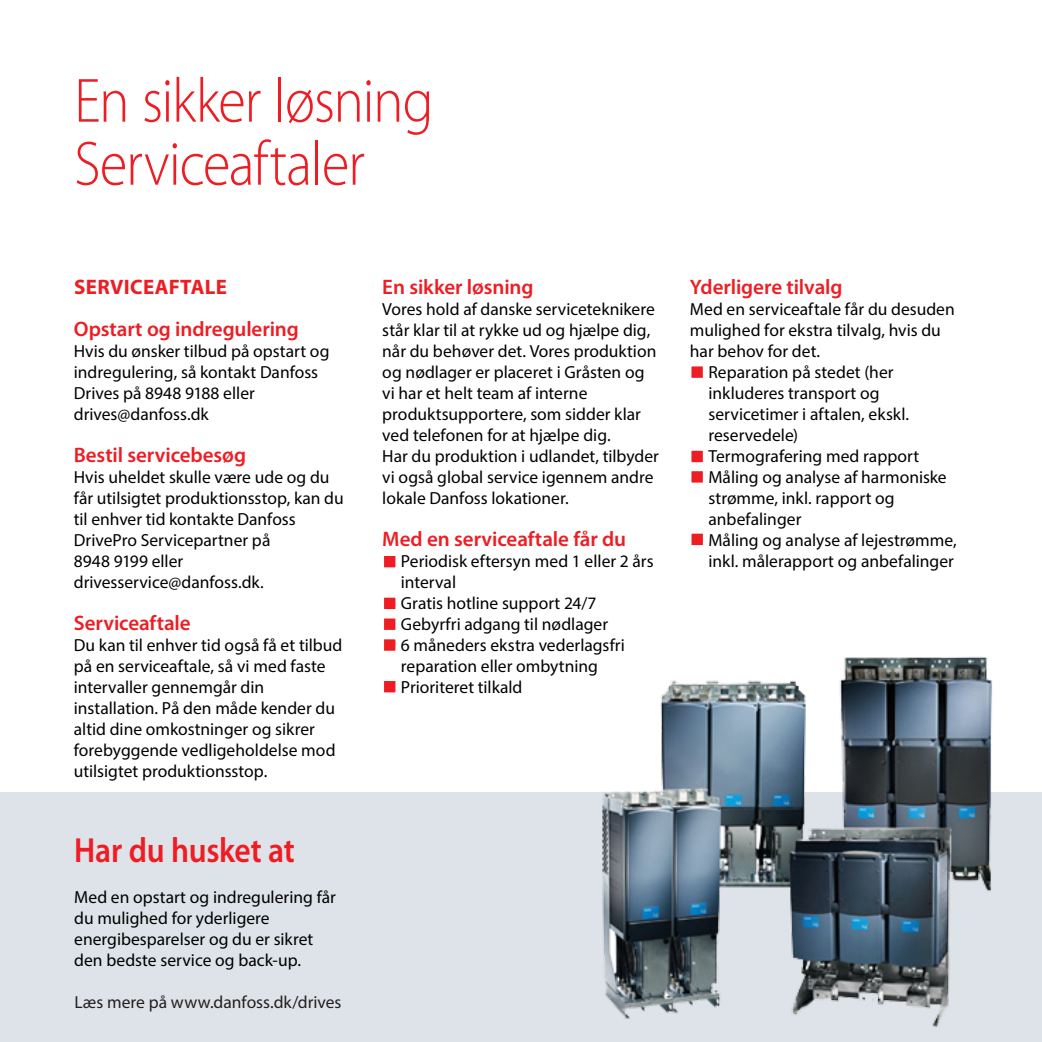
<style>
.page{position:relative;width:1042px;height:1042px;background:#fff}
.page>*{position:absolute;margin:0;border:0;box-sizing:border-box;transform-origin:0 0}
.Headline_1{font:300 63px "Myriad Pro";letter-spacing:-.025em;color:#ee1d23;scale:.9 1}
.Headline_2{font:300 63px "Myriad Pro";letter-spacing:-.02em;color:#ee1d23;scale:.9 1}
.Headline_2-2{font:600 35px "Myriad Pro";letter-spacing:-.01em;color:#ee1d23;scale:.9 1}
.Headline_2-3{font:600 21px "Myriad Pro";letter-spacing:-.005em;color:#ee1d23}
.Headline_1-2{font:600 21px "Myriad Pro";letter-spacing:-.005em;color:#ee1d23}
.Headline_1-3{font:700 21px "Myriad Pro";letter-spacing:.015em;color:#ee1d23}
.Headline_1-4{font:17.5px/21px "Myriad Pro";color:#000}
.Headline_2-4{font:17.5px "Myriad Pro";color:#000}
.Headline_1-5{font:17.5px "Myriad Pro";color:#231f20}
</style>
<div class="page">
<div style="left:0;top:792px;width:1042px;height:250px;background:#dde3e8"></div>
<img style="left:602px;top:656px;width:391px;height:371px">
<div style="left:382px;top:554px;width:15px;height:15px;background:#ee1d23;border:2px solid #fff"></div>
<div style="left:382px;top:596px;width:15px;height:15px;background:#ee1d23;border:2px solid #fff"></div>
<div style="left:382px;top:617px;width:15px;height:14px;background:#ee1d23;border:2px solid #fff"></div>
<div style="left:382px;top:637px;width:15px;height:15px;background:#ee1d23;border:2px solid #fff"></div>
<div style="left:382px;top:679px;width:15px;height:15px;background:#ee1d23;border:2px solid #fff"></div>
<div style="left:690px;top:365px;width:14px;height:14px;background:#ee1d23;border:2px solid #fff"></div>
<div style="left:690px;top:449px;width:14px;height:15px;background:#ee1d23;border:2px solid #fff"></div>
<div style="left:690px;top:469px;width:14px;height:15px;background:#ee1d23;border:2px solid #fff"></div>
<div style="left:690px;top:532px;width:14px;height:15px;background:#ee1d23;border:2px solid #fff"></div>
<p class="Headline_1" style="left:74px;top:66px;width:401px">En sikker løsning</p>
<p class="Headline_2" style="left:74px;top:129px;width:324px">Serviceaftaler</p>
<p class="Headline_1-3" style="left:74px;top:273px;width:154px">SERVICEAFTALE</p>
<p class="Headline_2-3" style="left:74px;top:317px;width:227px">Opstart og indregulering</p>
<p class="Headline_1-4" style="left:74px;top:340px;width:257px">Hvis du ønsker tilbud på opstart og indregulering, så kontakt Danfoss<br>Drives på 8948 9188 eller drives@danfoss.dk</p>
<p class="Headline_1-2" style="left:74px;top:443px;width:174px">Bestil servicebesøg</p>
<p class="Headline_1-4" style="left:74px;top:466px;width:271px">Hvis uheldet skulle være ude og du får utilsigtet produktionsstop, kan du til enhver tid kontakte Danfoss<br>DrivePro Servicepartner på<br>8948 9199 eller</p>
<p class="Headline_1-4" style="left:74px;top:571px;width:191px">drivesservice@danfoss.dk.</p>
<p class="Headline_1-2" style="left:74px;top:611px;width:118px">Serviceaftale</p>
<p class="Headline_1-4" style="left:74px;top:634px;width:270px">Du kan til enhver tid også få et tilbud på en serviceaftale, så vi med faste intervaller gennemgår din installation. På den måde kender du altid dine omkostninger og sikrer forebyggende vedligeholdelse mod utilsigtet produktionsstop.</p>
<p class="Headline_2-2" style="left:74px;top:831px;width:247px">Har du husket at</p>
<p class="Headline_1-4" style="left:74px;top:886px;width:263px">Med en opstart og indregulering får du mulighed for yderligere energibesparelser og du er sikret den bedste service og back-up.</p>
<p class="Headline_1-5" style="left:74px;top:991px;width:268px">Læs mere på www.danfoss.dk/drives</p>
<p class="Headline_2-3" style="left:382px;top:275px;width:153px">En sikker løsning</p>
<p class="Headline_1-4" style="left:382px;top:298px;width:278px">Vores hold af danske serviceteknikere står klar til at rykke ud og hjælpe dig, når du behøver det. Vores produktion og nødlager er placeret i Gråsten og vi har et helt team af interne produktsupportere, som sidder klar ved telefonen for at hjælpe dig.<br>Har du produktion i udlandet, tilbyder vi også global service igennem andre lokale Danfoss lokationer.</p>
<p class="Headline_2-3" style="left:382px;top:527px;width:245px">Med en serviceaftale får du</p>
<p class="Headline_1-4" style="left:401px;top:550px;width:254px">Periodisk eftersyn med 1 eller 2 års</p>
<p class="Headline_1-4" style="left:401px;top:571px;width:57px">interval</p>
<p class="Headline_2-4" style="left:401px;top:592px;width:197px">Gratis hotline support 24/7</p>
<p class="Headline_2-4" style="left:401px;top:613px;width:209px">Gebyrfri adgang til nødlager</p>
<p class="Headline_2-4" style="left:401px;top:634px;width:225px">6 måneders ekstra vederlagsfri</p>
<p class="Headline_2-4" style="left:401px;top:655px;width:199px">reparation eller ombytning</p>
<p class="Headline_2-4" style="left:401px;top:676px;width:123px">Prioriteret tilkald</p>
<p class="Headline_1-2" style="left:690px;top:275px;width:154px">Yderligere tilvalg</p>
<p class="Headline_1-4" style="left:690px;top:298px;width:266px">Med en serviceaftale får du desuden mulighed for ekstra tilvalg, hvis du har behov for det.</p>
<p class="Headline_1-4" style="left:708px;top:361px;width:187px">Reparation på stedet (her</p>
<p class="Headline_1-4" style="left:708px;top:382px;width:173px">inkluderes transport og</p>
<p class="Headline_1-4" style="left:708px;top:403px;width:202px">servicetimer i aftalen, ekskl.</p>
<p class="Headline_1-4" style="left:708px;top:424px;width:91px">reservedele)</p>
<p class="Headline_2-4" style="left:708px;top:445px;width:212px">Termografering med rapport</p>
<p class="Headline_2-4" style="left:708px;top:466px;width:240px">Måling og analyse af harmoniske</p>
<p class="Headline_2-4" style="left:708px;top:487px;width:188px">strømme, inkl. rapport og</p>
<p class="Headline_2-4" style="left:708px;top:508px;width:94px">anbefalinger</p>
<p class="Headline_2-4" style="left:708px;top:529px;width:250px">Måling og analyse af lejestrømme,</p>
<p class="Headline_2-4" style="left:708px;top:550px;width:247px">inkl. målerapport og anbefalinger</p>
</div>
